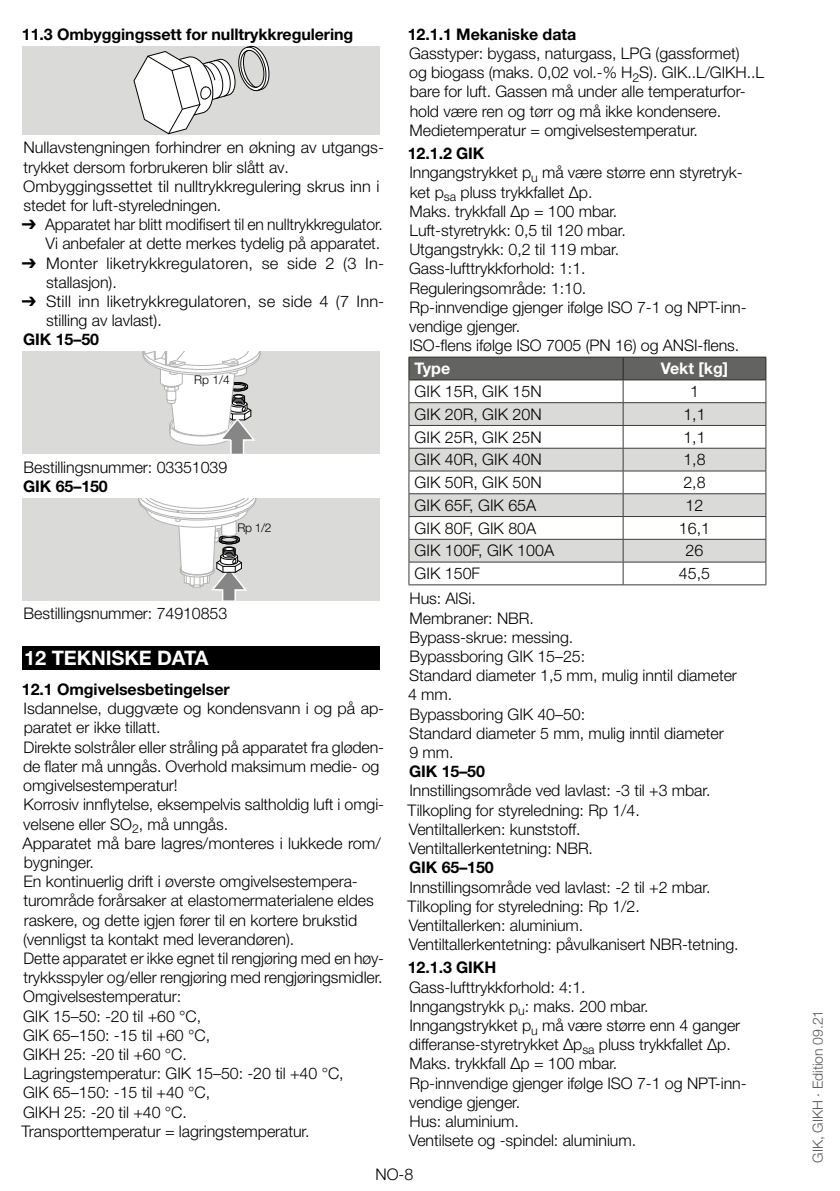
<style>
.page{position:relative;width:840px;height:1191px;background:#fff}
.page>*{position:absolute;margin:0;border:0;box-sizing:border-box;transform-origin:0 0}
.t1{font:700 20px "Helvetica Neue LT Pro";letter-spacing:-.005em;color:#fff}
.t2{font:300 16px/19.2px "Helvetica Neue LT Pro";letter-spacing:-.005em;color:#000}
.t3{font:700 16px "Helvetica Neue LT Pro";letter-spacing:-.005em;color:#000}
.t4{font:300 16px/19.2px "Helvetica Neue LT Pro";letter-spacing:.015em;color:#000}
.t5{font:700 16px "Helvetica Neue LT Pro";color:#fff}
.t6{font:300 14px "Helvetica Neue LT Pro";letter-spacing:-.005em;color:#575756}
.t7{font:300 12px "Helvetica Neue LT Pro";color:#000}
.s1{font-family:"Arial Unicode MS";font-weight:400}
.s2{font-weight:700}
</style>
<div class="page">
<div style="left:23px;top:646px;width:357px;height:24px;background:#000"></div>
<div style="left:23px;top:46px;width:357px;height:88px;background:#dadad9"></div>
<svg style="left:133px;top:46px;width:136px;height:88px"></svg>
<div style="left:23px;top:351px;width:357px;height:102px;background:#dadad9"></div>
<svg style="left:142px;top:351px;width:118px;height:102px"></svg>
<div style="left:23px;top:498px;width:357px;height:102px;background:#dadad9"></div>
<svg style="left:138px;top:498px;width:119px;height:102px"></svg>
<svg style="left:408px;top:357px;width:358px;height:227px"></svg>
<hr style="left:408px;top:584px;width:214px;height:1px;background:#3c3b3b">
<hr style="left:622px;top:584px;width:143px;height:1px;background:#3c3b3b">
<p class="t3" style="left:22px;top:24px;width:333px">11.3 Ombyggingssett for nulltrykkregulering</p>
<p class="t2" style="left:23px;top:138px;width:362px">Nullavstengningen forhindrer en økning av utgangs&shy;trykket dersom forbrukeren blir slått av.<br>Ombyggingssettet til nulltrykkregulering skrus inn i stedet for luft-styreledningen.</p>
<p class="t2" style="left:22px;top:215px;width:362px;text-align:right"><span class="s1">➔</span> Apparatet har blitt modifisert til en nulltrykkregulator.<br>Vi anbefaler at dette merkes tydelig på apparatet.</p>
<p class="t4" style="left:46px;top:253px;width:339px;text-indent:-24px"><span class="s1">➔</span> Monter liketrykkregulatoren, se side 2 (3 In&shy;stallasjon).</p>
<p class="t2" style="left:46px;top:291px;width:339px;text-indent:-24px"><span class="s1">➔</span> Still inn liketrykkregulatoren, se side 4 (7 Inn&shy;stilling av lavlast).</p>
<p class="t3" style="left:23px;top:330px;width:77px">GIK 15–50</p>
<p class="t7" style="left:194px;top:373px;width:37px">Rp 1/4</p>
<p class="t2" style="left:24px;top:457px;width:205px">Bestillingsnummer: 03351039</p>
<p class="t3" style="left:23px;top:476px;width:86px">GIK 65–150</p>
<p class="t7" style="left:237px;top:521px;width:36px">Rp 1/2</p>
<p class="t2" style="left:24px;top:604px;width:205px">Bestillingsnummer: 74910853</p>
<p class="t1" style="left:24px;top:646px;width:186px">12 TEKNISKE DATA</p>
<p class="t3" style="left:22px;top:679px;width:209px">12.1 Omgivelsesbetingelser</p>
<p class="t2" style="left:22px;top:698px;width:364px">Isdannelse, duggvæte og kondensvann i og på ap&shy;paratet er ikke tillatt.<br>Direkte solstråler eller stråling på apparatet fra gløden&shy;de flater må unngås. Overhold maksimum medie- og omgivelsestemperatur!<br>Korrosiv innflytelse, eksempelvis saltholdig luft i omgi&shy;velsene eller SO<sub>2</sub>, må unngås.<br>Apparatet må bare lagres/monteres i lukkede rom/ bygninger.<br>En kontinuerlig drift i øverste omgivelsestempera&shy;turområde forårsaker at elastomermaterialene eldes raskere, og dette igjen fører til en kortere brukstid (vennligst ta kontakt med leverandøren).<br>Dette apparatet er ikke egnet til rengjøring med en høy&shy;trykksspyler og/eller rengjøring med rengjøringsmidler.<br>Omgivelsestemperatur:<br>GIK 15–50: -20 til +60 °C,<br>GIK 65–150: -15 til +60 °C,<br>GIKH 25: -20 til +60 °C.<br>Lagringstemperatur: GIK 15–50: -20 til +40 °C,<br>GIK 65–150: -15 til +40 °C,<br>GIKH 25: -20 til +40 °C.<br>Transporttemperatur = lagringstemperatur.</p>
<p class="t3" style="left:407px;top:24px;width:170px">12.1.1 Mekaniske data</p>
<p class="t2" style="left:409px;top:43px;width:356px">Gasstyper: bygass, naturgass, LPG (gassformet)<br>og biogass (maks. 0,02 vol.-% H<sub>2</sub>S). GIK..L/GIKH..L bare for luft. Gassen må under alle temperaturfor&shy;hold være ren og tørr og må ikke kondensere.<br>Medietemperatur = omgivelsestemperatur.</p>
<p class="t2" style="left:407px;top:143px;width:340px"><span class="s2">12.1.2 GIK<br></span>Inngangstrykket p<sub>u</sub> må være større enn styretryk&shy;ket p<sub>sa</sub> pluss trykkfallet Δp.<br>Maks. trykkfall Δp = 100 mbar.<br>Luft-styretrykk: 0,5 til 120 mbar.<br>Utgangstrykk: 0,2 til 119 mbar.<br>Gass-lufttrykkforhold: 1:1.<br>Reguleringsområde: 1:10.<br>Rp-innvendige gjenger ifølge ISO 7-1 og NPT-inn&shy;vendige gjenger.<br>ISO-flens ifølge ISO 7005 (PN 16) og ANSI-flens.</p>
<p class="t5" style="left:414px;top:359px;width:37px">Type</p>
<p class="t5" style="left:660px;top:359px;width:69px">Vekt [kg]</p>
<p class="t2" style="left:414px;top:381px;width:128px">GIK 15R, GIK 15N</p>
<p class="t2" style="left:689px;top:381px;width:10px">1</p>
<p class="t2" style="left:414px;top:404px;width:128px">GIK 20R, GIK 20N</p>
<p class="t2" style="left:683px;top:404px;width:24px">1,1</p>
<p class="t2" style="left:414px;top:427px;width:128px">GIK 25R, GIK 25N</p>
<p class="t2" style="left:683px;top:427px;width:24px">1,1</p>
<p class="t2" style="left:414px;top:450px;width:128px">GIK 40R, GIK 40N</p>
<p class="t2" style="left:683px;top:450px;width:24px">1,8</p>
<p class="t2" style="left:414px;top:472px;width:128px">GIK 50R, GIK 50N</p>
<p class="t2" style="left:683px;top:472px;width:24px">2,8</p>
<p class="t2" style="left:414px;top:495px;width:123px">GIK 65F, GIK 65A</p>
<p class="t2" style="left:685px;top:495px;width:19px">12</p>
<p class="t2" style="left:414px;top:518px;width:123px">GIK 80F, GIK 80A</p>
<p class="t2" style="left:678px;top:518px;width:33px">16,1</p>
<p class="t2" style="left:414px;top:541px;width:141px">GIK 100F, GIK 100A</p>
<p class="t2" style="left:685px;top:541px;width:19px">26</p>
<p class="t2" style="left:414px;top:563px;width:67px">GIK 150F</p>
<p class="t2" style="left:678px;top:563px;width:33px">45,5</p>
<p class="t2" style="left:408px;top:589px;width:330px">Hus: AlSi.<br>Membraner: NBR.<br>Bypass-skrue: messing.<br>Bypassboring GIK 15–25:<br>Standard diameter 1,5 mm, mulig inntil diameter<br>4 mm.<br>Bypassboring GIK 40–50:<br>Standard diameter 5 mm, mulig inntil diameter<br>9 mm.</p>
<p class="t3" style="left:409px;top:761px;width:77px">GIK 15–50</p>
<p class="t2" style="left:407px;top:781px;width:304px">Innstillingsområde ved lavlast: -3 til +3 mbar.<br>Tilkopling for styreledning: Rp 1/4.<br>Ventiltallerken: kunststoff.<br>Ventiltallerkentetning: NBR.</p>
<p class="t3" style="left:409px;top:857px;width:86px">GIK 65–150</p>
<p class="t2" style="left:407px;top:877px;width:332px">Innstillingsområde ved lavlast: -2 til +2 mbar.<br>Tilkopling for styreledning: Rp 1/2.<br>Ventiltallerken: aluminium.<br>Ventiltallerkentetning: påvulkanisert NBR-tetning.</p>
<p class="t3" style="left:407px;top:957px;width:88px">12.1.3 GIKH</p>
<p class="t2" style="left:408px;top:977px;width:339px">Gass-lufttrykkforhold: 4:1.<br>Inngangstrykk p<sub>u</sub>: maks. 200 mbar.<br>Inngangstrykket p<sub>u</sub> må være større enn 4 ganger differanse-styretrykket Δp<sub>sa</sub> pluss trykkfallet Δp.<br>Maks. trykkfall Δp = 100 mbar.<br>Rp-innvendige gjenger ifølge ISO 7-1 og NPT-inn&shy;vendige gjenger.<br>Hus: aluminium.<br>Ventilsete og -spindel: aluminium.</p>
<p class="t2" style="left:375px;top:1164px;width:39px">NO-8</p>
<p class="t6" style="left:809px;top:1162px;width:154px;rotate:-90deg">GIK, GIKH · Edition 09.21</p>
</div>
